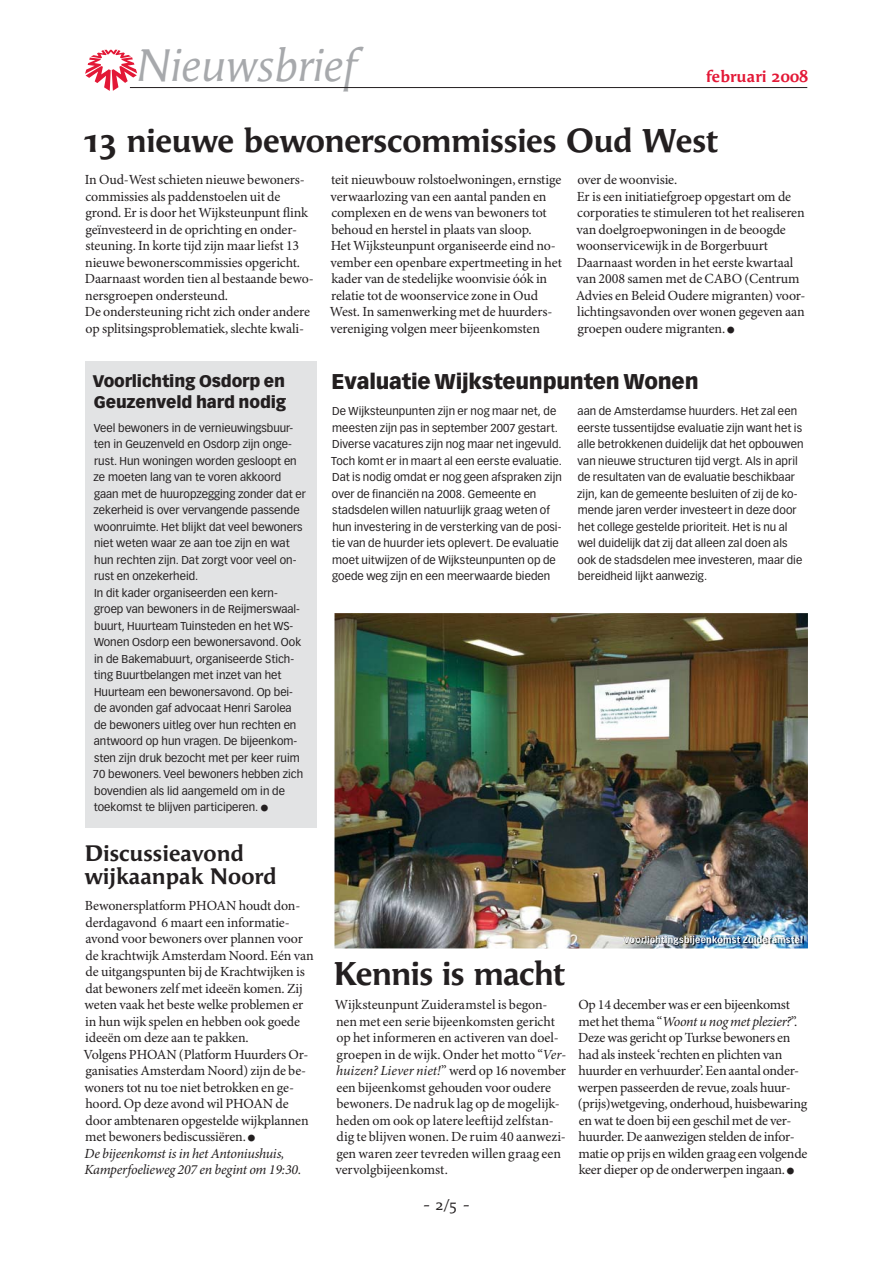
<style>
.page{position:relative;width:893px;height:1263px;background:#fff}
.page>*{position:absolute;margin:0;border:0;box-sizing:border-box;transform-origin:0 0}
.t1{font:italic 45.6px "Angie";color:#a7a9ac}
.t2{font:33px "Angie Bold OSF";letter-spacing:-.02em;color:#231f20}
.t3{font:22.5px/22.5px "Angie Bold OSF";color:#231f20}
.t4{font:900 21px "Vectora LT Std";letter-spacing:-.01em;color:#231f20}
.t5{font:900 16.5px/21px "Vectora LT Std";letter-spacing:-.01em;color:#231f20}
.t6{font:16.2px "Angie Bold OSF";letter-spacing:.01em;color:#e31836}
.t7{font:15px "Angie";color:#231f20}
.t8{font:13.95px/16.5px "Minion Pro";letter-spacing:-.01em;color:#231f20}
.t9{font:11.25px/16.5px "Vectora LT Std";color:#231f20}
.t10{font:700 9px "Vectora LT Std";letter-spacing:.02em;color:#fff}
.s1{font-style:italic}
</style>
<div class="page">
<svg style="left:85px;top:50px;width:52px;height:41px"></svg>
<hr style="left:130px;top:87px;width:677px;height:1px;background:#231f20">
<img style="left:334px;top:613px;width:474px;height:335px">
<img style="left:624px;top:936px;width:179px;height:10px">
<div style="left:85px;top:361px;width:232px;height:467px;background:#e2e3e4"></div>
<h1 class="t1" style="left:135px;top:48px;width:221px">Nieuwsbrief</h1>
<p class="t6" style="left:706px;top:70px;width:104px">februari 2008</p>
<h2 class="t2" style="left:82px;top:128px;width:637px">13 nieuwe bewonerscommissies Oud West</h2>
<p class="t8" style="left:85px;top:172px;width:231px">In Oud-West schieten nieuwe bewoners&shy;commissies als paddenstoelen uit de grond. Er is door het Wijksteunpunt flink geïnvesteerd in de oprichting en onder&shy;steuning. In korte tijd zijn maar liefst 13 nieuwe bewonerscommissies opgericht.<br>Daarnaast worden tien al bestaande bewo&shy;nersgroepen ondersteund.<br>De ondersteuning richt zich onder andere op splitsingsproblematiek, slechte kwali-</p>
<p class="t8" style="left:330px;top:172px;width:234px">teit nieuwbouw rolstoelwoningen, ernstige verwaarlozing van een aantal panden en complexen en de wens van bewoners tot behoud en herstel in plaats van sloop.<br>Het Wijksteunpunt organiseerde eind no&shy;vember een openbare expertmeeting in het kader van de stedelijke woonvisie óók in relatie tot de woonservice zone in Oud West. In samenwerking met de huurders&shy;vereniging volgen meer bijeenkomsten</p>
<p class="t8" style="left:576px;top:172px;width:231px">over de woonvisie.<br>Er is een initiatiefgroep opgestart om de corporaties te stimuleren tot het realiseren van doelgroepwoningen in de beoogde woonservicewijk in de Borgerbuurt Daarnaast worden in het eerste kwartaal van 2008 samen met de CABO (Centrum Advies en Beleid Oudere migranten) voor&shy;lichtingsavonden over wonen gegeven aan groepen oudere migranten. ■</p>
<p class="t5" style="left:93px;top:372px;width:195px">Voorlichting Osdorp en<br>Geuzenveld hard nodig</p>
<p class="t9" style="left:93px;top:420px;width:214px">Veel bewoners in de vernieuwingsbuur&shy;ten in Geuzenveld en Osdorp zijn onge&shy;rust. Hun woningen worden gesloopt en ze moeten lang van te voren akkoord gaan met de huuropzegging zonder dat er zekerheid is over vervangende passende woonruimte. Het blijkt dat veel bewoners niet weten waar ze aan toe zijn en wat hun rechten zijn. Dat zorgt voor veel on&shy;rust en onzekerheid.<br>In dit kader organiseerden een kern&shy;groep van bewoners in de Reijmerswaal&shy;buurt, Huurteam Tuinsteden en het WS-Wonen Osdorp een bewonersavond. Ook in de Bakemabuurt, organiseerde Stich&shy;ting Buurtbelangen met inzet van het Huurteam een bewonersavond. Op bei&shy;de avonden gaf advocaat Henri Sarolea de bewoners uitleg over hun rechten en antwoord op hun vragen. De bijeenkom&shy;sten zijn druk bezocht met per keer ruim 70 bewoners. Veel bewoners hebben zich bovendien als lid aangemeld om in de toekomst te blijven participeren. ■</p>
<h3 class="t3" style="left:85px;top:844px;width:193px">Discussieavond wijkaanpak Noord</h3>
<p class="t8" style="left:84px;top:898px;width:232px">Bewonersplatform PHOAN houdt don&shy;derdagavond 6 maart een informatie&shy;avond voor bewoners over plannen voor de krachtwijk Amsterdam Noord. Eén van de uitgangspunten bij de Krachtwijken is dat bewoners zelf met ideeën komen. Zij weten vaak het beste welke problemen er in hun wijk spelen en hebben ook goede ideeën om deze aan te pakken.<br>Volgens PHOAN (Platform Huurders Or&shy;ganisaties Amsterdam Noord) zijn de be&shy;woners tot nu toe niet betrokken en ge&shy;hoord. Op deze avond wil PHOAN de door ambtenaren opgestelde wijkplannen met bewoners bediscussiëren. ■<br><span class="s1">De bijeenkomst is in het Antoniushuis, Kamperfoelieweg 207 en begint om 19:30.</span></p>
<h3 class="t4" style="left:332px;top:371px;width:369px">Evaluatie Wijksteunpunten Wonen</h3>
<p class="t9" style="left:331px;top:403px;width:232px">De Wijksteunpunten zijn er nog maar net, de meesten zijn pas in september 2007 gestart.<br>Diverse vacatures zijn nog maar net ingevuld.<br>Toch komt er in maart al een eerste evaluatie.<br>Dat is nodig omdat er nog geen afspraken zijn over de financiën na 2008. Gemeente en stadsdelen willen natuurlijk graag weten of hun investering in de versterking van de posi&shy;tie van de huurder iets oplevert. De evaluatie moet uitwijzen of de Wijksteunpunten op de goede weg zijn en een meerwaarde bieden</p>
<p class="t9" style="left:577px;top:403px;width:228px">aan de Amsterdamse huurders. Het zal een eerste tussentijdse evaluatie zijn want het is alle betrokkenen duidelijk dat het opbouwen van nieuwe structuren tijd vergt. Als in april de resultaten van de evaluatie beschikbaar zijn, kan de gemeente besluiten of zij de ko&shy;mende jaren verder investeert in deze door het college gestelde prioriteit. Het is nu al wel duidelijk dat zij dat alleen zal doen als ook de stadsdelen mee investeren, maar die bereidheid lijkt aanwezig.</p>
<h2 class="t2" style="left:334px;top:961px;width:233px">Kennis is macht</h2>
<p class="t10" style="left:624px;top:935px;width:180px">Voorlichtingsbijeenkomst Zuideramstel</p>
<p class="t8" style="left:335px;top:997px;width:233px">Wijksteunpunt Zuideramstel is begon&shy;nen met een serie bijeenkomsten gericht op het informeren en activeren van doel&shy;groepen in de wijk. Onder het motto “<span class="s1">Ver&shy;huizen? Liever niet!</span>” werd op 16 november een bijeenkomst gehouden voor oudere bewoners. De nadruk lag op de mogelijk&shy;heden om ook op latere leeftijd zelfstan&shy;dig te blijven wonen. De ruim 40 aanwezi&shy;gen waren zeer tevreden willen graag een vervolgbijeenkomst.</p>
<p class="t8" style="left:578px;top:997px;width:231px">Op 14 december was er een bijeenkomst met het thema “<span class="s1">Woont u nog met plezier?</span>”.<br>Deze was gericht op Turkse bewoners en had als insteek ‘rechten en plichten van huurder en verhuurder’. Een aantal onder&shy;werpen passeerden de revue, zoals huur-(prijs)wetgeving, onderhoud, huisbewaring en wat te doen bij een geschil met de ver&shy;huurder. De aanwezigen stelden de infor&shy;matie op prijs en wilden graag een volgende keer dieper op de onderwerpen ingaan. ■</p>
<p class="t7" style="left:424px;top:1199px;width:46px">- 2/5 -</p>
</div>
